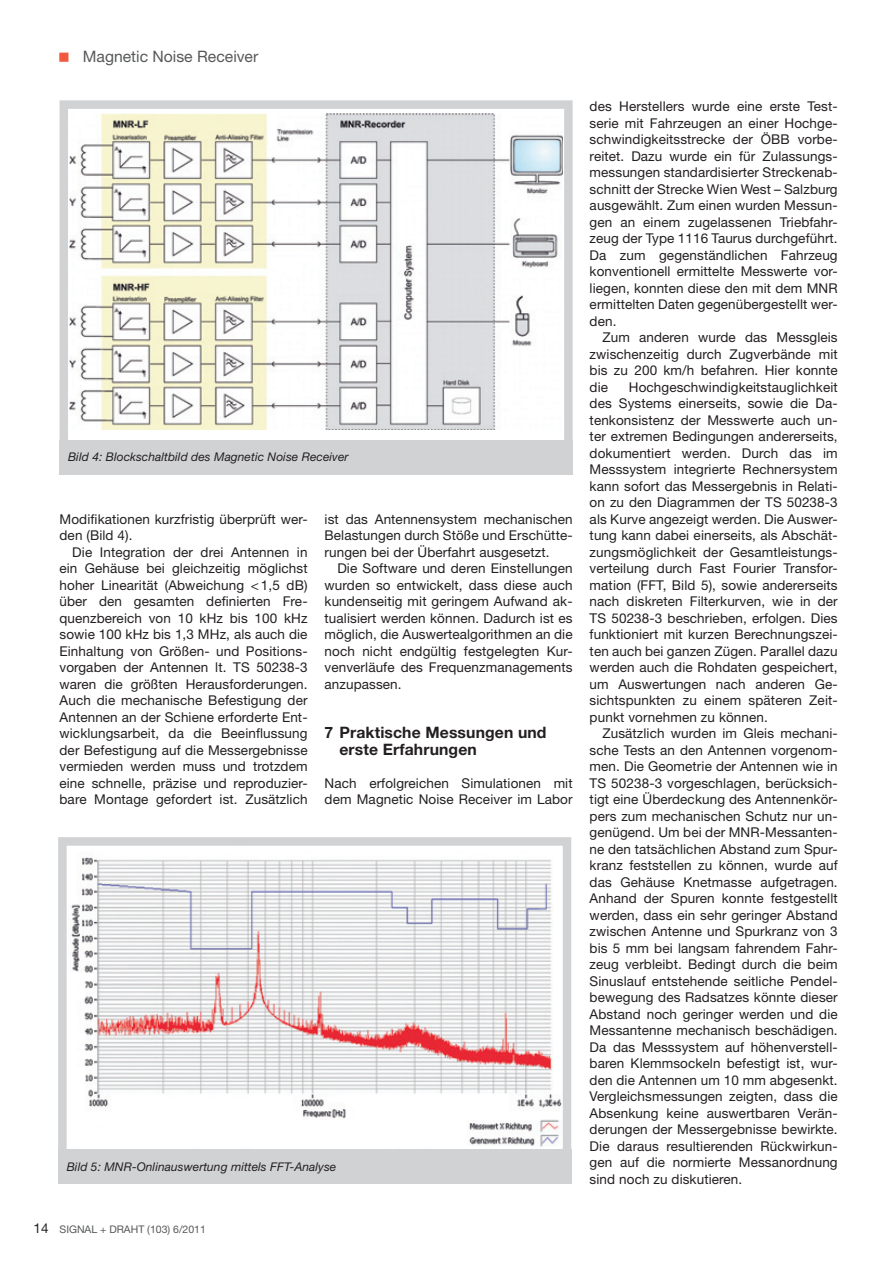
<style>
.page{position:relative;width:893px;height:1263px;background:#fff}
.page>*{position:absolute;margin:0;border:0;box-sizing:border-box;transform-origin:0 0}
.t1{font:700 15.75px/16.5px "Helvetica Neue LT Std";letter-spacing:.01em;color:#231f20}
.t2{font:15.75px "Helvetica Neue LT Std";color:#57585a}
.t3{font:13.5px/16.5px "Helvetica Neue LT Std";letter-spacing:.01em;color:#231f20;text-align:justify}
.t4{font:italic 12px "Helvetica Neue LT Std";letter-spacing:.005em;color:#231f20}
.t5{font:10.5px "Helvetica Neue LT Std";color:#57585a}
.s1{font-size:13.5px;color:#231f20}
</style>
<div class="page">
<svg style="left:58px;top:837px;width:514px;height:325px"></svg>
<div style="left:58px;top:1150px;width:513px;height:34px;background:#d1d2d4"></div>
<svg style="left:59px;top:100px;width:514px;height:353px"></svg>
<div style="left:60px;top:440px;width:513px;height:34px;background:#d1d2d4"></div>
<p class="t2" style="left:83px;top:50px;width:177px">Magnetic Noise Receiver</p>
<p class="t4" style="left:68px;top:453px;width:282px">Bild 4: Blockschaltbild des Magnetic Noise Receiver</p>
<p class="t3" style="left:60px;top:512px;width:250px">Modifikationen kurzfristig überprüft wer&shy;den (Bild 4).</p>
<p class="t3" style="left:60px;top:545px;width:250px;text-indent:13px">Die Integration der drei Antennen in ein Gehäuse bei gleichzeitig möglichst hoher Linearität (Abweichung &lt; 1,5 dB) über den gesamten definierten Fre&shy;quenzbereich von 10 kHz bis 100 kHz sowie 100 kHz bis 1,3 MHz, als auch die Einhaltung von Größen- und Positions&shy;vorgaben der Antennen lt. TS 50238-3 waren die größten Herausforderungen.<br>Auch die mechanische Befestigung der Antennen an der Schiene erforderte Ent&shy;wicklungsarbeit, da die Beeinflussung der Befestigung auf die Messergebnisse vermieden werden muss und trotzdem eine schnelle, präzise und reproduzier&shy;bare Montage gefordert ist. Zusätzlich</p>
<p class="t3" style="left:325px;top:512px;width:250px">ist das Antennensystem mechanischen Belastungen durch Stöße und Erschütte&shy;rungen bei der Überfahrt ausgesetzt.</p>
<p class="t3" style="left:325px;top:561px;width:250px;text-indent:13px">Die Software und deren Einstellungen wurden so entwickelt, dass diese auch kundenseitig mit geringem Aufwand ak&shy;tualisiert werden können. Dadurch ist es möglich, die Auswertealgorithmen an die noch nicht endgültig festgelegten Kur&shy;venverläufe des Frequenzmanagements anzupassen.</p>
<p class="t1" style="left:339px;top:726px;width:209px;text-indent:-15px">7 Praktische Messungen und erste Erfahrungen</p>
<p class="t3" style="left:325px;top:776px;width:250px">Nach erfolgreichen Simulationen mit dem Magnetic Noise Receiver im Labor</p>
<p class="t4" style="left:67px;top:1162px;width:271px">Bild 5: MNR-Onlinauswertung mittels FFT-Analyse</p>
<p class="t5" style="left:34px;top:1225px;width:174px"><span class="s1">14</span> SIGNAL + DRAHT (103) 6/2011</p>
<p class="t3" style="left:590px;top:99px;width:250px">des Herstellers wurde eine erste Test&shy;serie mit Fahrzeugen an einer Hochge&shy;schwindigkeitsstrecke der ÖBB vorbe&shy;reitet. Dazu wurde ein für Zulassungs&shy;messungen standardisierter Streckenab&shy;schnitt der Strecke Wien West – Salzburg ausgewählt. Zum einen wurden Messun&shy;gen an einem zugelassenen Triebfahr&shy;zeug der Type 1116 Taurus durchgeführt.<br>Da zum gegenständlichen Fahrzeug konventionell ermittelte Messwerte vor&shy;liegen, konnten diese den mit dem MNR ermittelten Daten gegenübergestellt wer&shy;den.</p>
<p class="t3" style="left:590px;top:330px;width:250px;text-indent:13px">Zum anderen wurde das Messgleis zwischenzeitig durch Zugverbände mit bis zu 200 km/h befahren. Hier konnte die</p>
<p class="t3" style="left:590px;top:380px;width:250px;text-indent:39px">Hochgeschwindigkeitstauglichkeit des Systems einerseits, sowie die Da&shy;tenkonsistenz der Messwerte auch un&shy;ter extremen Bedingungen andererseits, dokumentiert werden. Durch das im Messsystem integrierte Rechnersystem kann sofort das Messergebnis in Relati&shy;on zu den Diagrammen der TS 50238-3 als Kurve angezeigt werden. Die Auswer&shy;tung kann dabei einerseits, als Abschät&shy;zungsmöglichkeit der Gesamtleistungs&shy;verteilung durch Fast Fourier Transfor&shy;mation (FFT, Bild 5), sowie andererseits nach diskreten Filterkurven, wie in der TS 50238-3 beschrieben, erfolgen. Dies funktioniert mit kurzen Berechnungszei&shy;ten auch bei ganzen Zügen. Parallel dazu werden auch die Rohdaten gespeichert, um Auswertungen nach anderen Ge&shy;sichtspunkten zu einem späteren Zeit&shy;punkt vornehmen zu können.</p>
<p class="t3" style="left:590px;top:726px;width:250px;text-indent:13px">Zusätzlich wurden im Gleis mechani&shy;sche Tests an den Antennen vorgenom&shy;men. Die Geometrie der Antennen wie in TS 50238-3 vorgeschlagen, berücksich&shy;tigt eine Überdeckung des Antennenkör&shy;pers zum mechanischen Schutz nur un&shy;genügend. Um bei der MNR-Messanten&shy;ne den tatsächlichen Abstand zum Spur&shy;kranz feststellen zu können, wurde auf das Gehäuse Knetmasse aufgetragen.<br>Anhand der Spuren konnte festgestellt werden, dass ein sehr geringer Abstand zwischen Antenne und Spurkranz von 3 bis 5 mm bei langsam fahrendem Fahr&shy;zeug verbleibt. Bedingt durch die beim Sinuslauf entstehende seitliche Pendel&shy;bewegung des Radsatzes könnte dieser Abstand noch geringer werden und die Messantenne mechanisch beschädigen.<br>Da das Messsystem auf höhenverstell&shy;baren Klemmsockeln befestigt ist, wur&shy;den die Antennen um 10 mm abgesenkt.<br>Vergleichsmessungen zeigten, dass die Absenkung keine auswertbaren Verän&shy;derungen der Messergebnisse bewirkte.<br>Die daraus resultierenden Rückwirkun&shy;gen auf die normierte Messanordnung sind noch zu diskutieren.</p>
</div>
